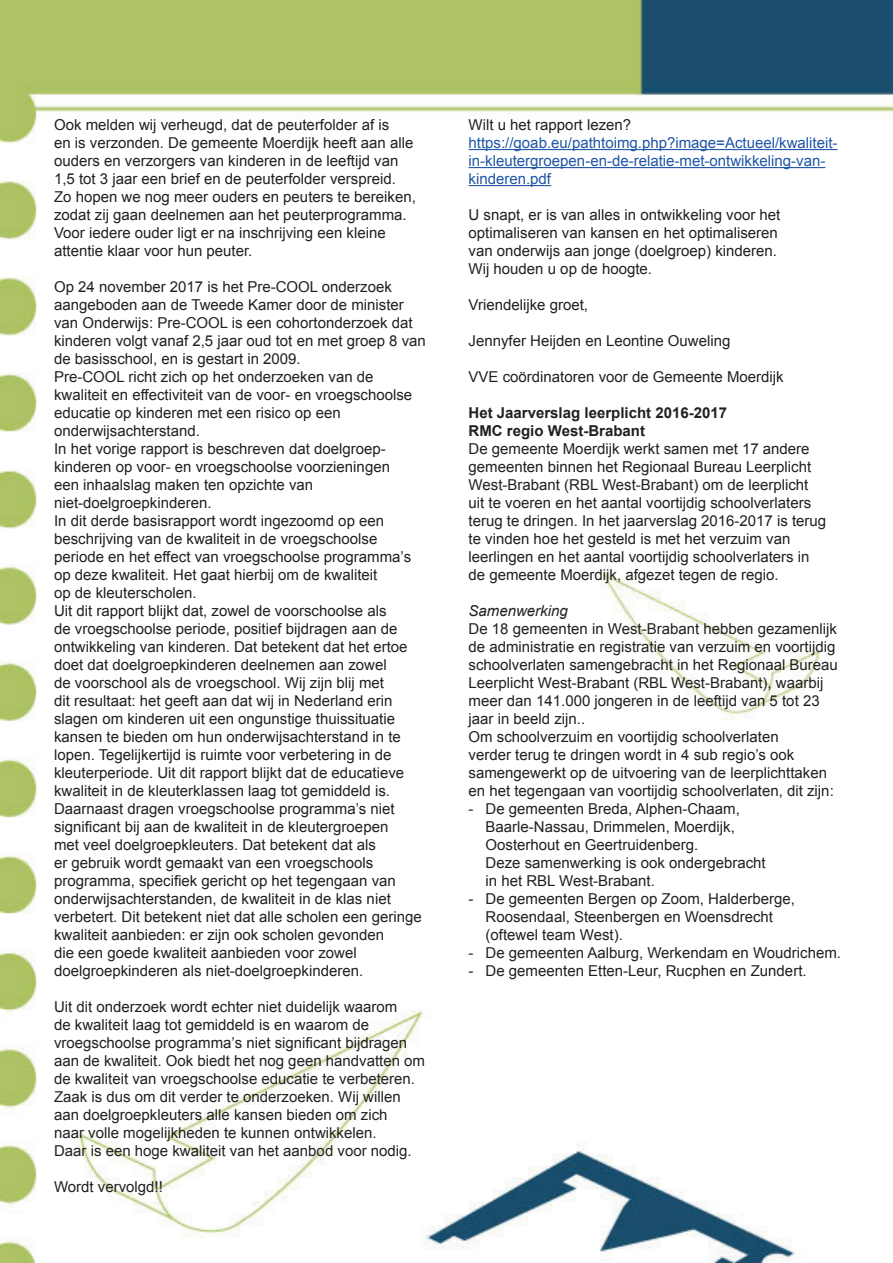
<style>
.page{position:relative;width:893px;height:1263px;background:#fff}
.page>*{position:absolute;margin:0;border:0;box-sizing:border-box;transform-origin:0 0}
.t1{font:15px/18px "Arial";color:#231f20}
.t2{font:15px/18px "Arial";color:#1e56a6}
.t3{font:700 15px/18px "Arial";color:#231f20}
.t4{font:italic 15px "Arial";color:#231f20}
</style>
<div class="page">
<img style="left:0;top:1px;width:893px;height:1261px">
<hr style="left:469px;top:149px;width:369px;height:1px;background:#1e56a6">
<hr style="left:469px;top:167px;width:356px;height:1px;background:#1e56a6">
<hr style="left:469px;top:185px;width:82px;height:1px;background:#1e56a6">
<p class="t1" style="left:54px;top:116px;width:363px">Ook melden wij verheugd, dat de peuterfolder af is<br>en is verzonden. De gemeente Moerdijk heeft aan alle ouders en verzorgers van kinderen in de leeftijd van 1,5 tot 3 jaar een brief en de peuterfolder verspreid.<br>Zo hopen we nog meer ouders en peuters te bereiken, zodat zij gaan deelnemen aan het peuterprogramma.<br>Voor iedere ouder ligt er na inschrijving een kleine attentie klaar voor hun peuter.</p>
<p class="t1" style="left:54px;top:278px;width:373px">Op 24 november 2017 is het Pre-COOL onderzoek aangeboden aan de Tweede Kamer door de minister van Onderwijs: Pre-COOL is een cohortonderzoek dat kinderen volgt vanaf 2,5 jaar oud tot en met groep 8 van de basisschool, en is gestart in 2009.<br>Pre-COOL richt zich op het onderzoeken van de kwaliteit en effectiviteit van de voor- en vroegschoolse educatie op kinderen met een risico op een onderwijsachterstand.<br>In het vorige rapport is beschreven dat doelgroep&shy;kinderen op voor- en vroegschoolse voorzieningen<br>een inhaalslag maken ten opzichte van niet-doelgroepkinderen.<br>In dit derde basisrapport wordt ingezoomd op een beschrijving van de kwaliteit in de vroegschoolse periode en het effect van vroegschoolse programma’s op deze kwaliteit. Het gaat hierbij om de kwaliteit<br>op de kleuterscholen.<br>Uit dit rapport blijkt dat, zowel de voorschoolse als<br>de vroegschoolse periode, positief bijdragen aan de ontwikkeling van kinderen. Dat betekent dat het ertoe doet dat doelgroepkinderen deelnemen aan zowel<br>de voorschool als de vroegschool. Wij zijn blij met<br>dit resultaat: het geeft aan dat wij in Nederland erin slagen om kinderen uit een ongunstige thuissituatie kansen te bieden om hun onderwijsachterstand in te lopen. Tegelijkertijd is ruimte voor verbetering in de kleuterperiode. Uit dit rapport blijkt dat de educatieve kwaliteit in de kleuterklassen laag tot gemiddeld is.<br>Daarnaast dragen vroegschoolse programma’s niet significant bij aan de kwaliteit in de kleutergroepen<br>met veel doelgroepkleuters. Dat betekent dat als<br>er gebruik wordt gemaakt van een vroegschools programma, specifiek gericht op het tegengaan van onderwijsachterstanden, de kwaliteit in de klas niet verbetert. Dit betekent niet dat alle scholen een geringe kwaliteit aanbieden: er zijn ook scholen gevonden<br>die een goede kwaliteit aanbieden voor zowel doelgroepkinderen als niet-doelgroepkinderen.</p>
<p class="t1" style="left:54px;top:998px;width:373px">Uit dit onderzoek wordt echter niet duidelijk waarom<br>de kwaliteit laag tot gemiddeld is en waarom de vroegschoolse programma’s niet significant bijdragen aan de kwaliteit. Ook biedt het nog geen handvatten om de kwaliteit van vroegschoolse educatie te verbeteren.<br>Zaak is dus om dit verder te onderzoeken. Wij willen aan doelgroepkleuters alle kansen bieden om zich<br>naar volle mogelijkheden te kunnen ontwikkelen.<br>Daar is een hoge kwaliteit van het aanbod voor nodig.</p>
<p class="t1" style="left:54px;top:1178px;width:110px">Wordt vervolgd!!</p>
<p class="t1" style="left:469px;top:116px;width:164px">Wilt u het rapport lezen?</p>
<p class="t2" style="left:469px;top:134px;width:370px">https://goab.eu/pathtoimg.php?image=Actueel/kwaliteit&shy;in-kleutergroepen-en-de-relatie-met-ontwikkeling-van&shy;kinderen.pdf</p>
<p class="t1" style="left:469px;top:206px;width:313px">U snapt, er is van alles in ontwikkeling voor het optimaliseren van kansen en het optimaliseren van onderwijs aan jonge (doelgroep) kinderen.<br>Wij houden u op de hoogte.</p>
<p class="t1" style="left:469px;top:296px;width:121px">Vriendelijke groet,</p>
<p class="t1" style="left:469px;top:332px;width:263px">Jennyfer Heijden en Leontine Ouweling</p>
<p class="t1" style="left:469px;top:368px;width:317px">VVE coördinatoren voor de Gemeente Moerdijk</p>
<p class="t3" style="left:469px;top:404px;width:260px">Het Jaarverslag leerplicht 2016-2017<br>RMC regio West-Brabant</p>
<p class="t1" style="left:469px;top:440px;width:359px">De gemeente Moerdijk werkt samen met 17 andere gemeenten binnen het Regionaal Bureau Leerplicht West-Brabant (RBL West-Brabant) om de leerplicht uit te voeren en het aantal voortijdig schoolverlaters terug te dringen. In het jaarverslag 2016-2017 is terug te vinden hoe het gesteld is met het verzuim van leerlingen en het aantal voortijdig schoolverlaters in de gemeente Moerdijk, afgezet tegen de regio.</p>
<p class="t4" style="left:469px;top:601px;width:101px">Samenwerking</p>
<p class="t1" style="left:469px;top:620px;width:371px">De 18 gemeenten in West-Brabant hebben gezamenlijk de administratie en registratie van verzuim en voortijdig schoolverlaten samengebracht in het Regionaal Bureau Leerplicht West-Brabant (RBL West-Brabant), waarbij meer dan 141.000 jongeren in de leeftijd van 5 tot 23 jaar in beeld zijn..<br>Om schoolverzuim en voortijdig schoolverlaten<br>verder terug te dringen wordt in 4 sub regio’s ook samengewerkt op de uitvoering van de leerplichttaken en het tegengaan van voortijdig schoolverlaten, dit zijn:</p>
<p class="t1" style="left:486px;top:800px;width:282px;text-indent:-17px">- De gemeenten Breda, Alphen-Chaam, Baarle-Nassau, Drimmelen, Moerdijk, Oosterhout en Geertruidenberg.<br>Deze samenwerking is ook ondergebracht in het RBL West-Brabant.</p>
<p class="t1" style="left:486px;top:890px;width:311px;text-indent:-17px">- De gemeenten Bergen op Zoom, Halderberge,<br>Roosendaal, Steenbergen en Woensdrecht (oftewel team West).</p>
<p class="t1" style="left:469px;top:944px;width:374px">- De gemeenten Aalburg, Werkendam en Woudrichem.</p>
<p class="t1" style="left:469px;top:962px;width:340px">- De gemeenten Etten-Leur, Rucphen en Zundert.</p>
</div>
